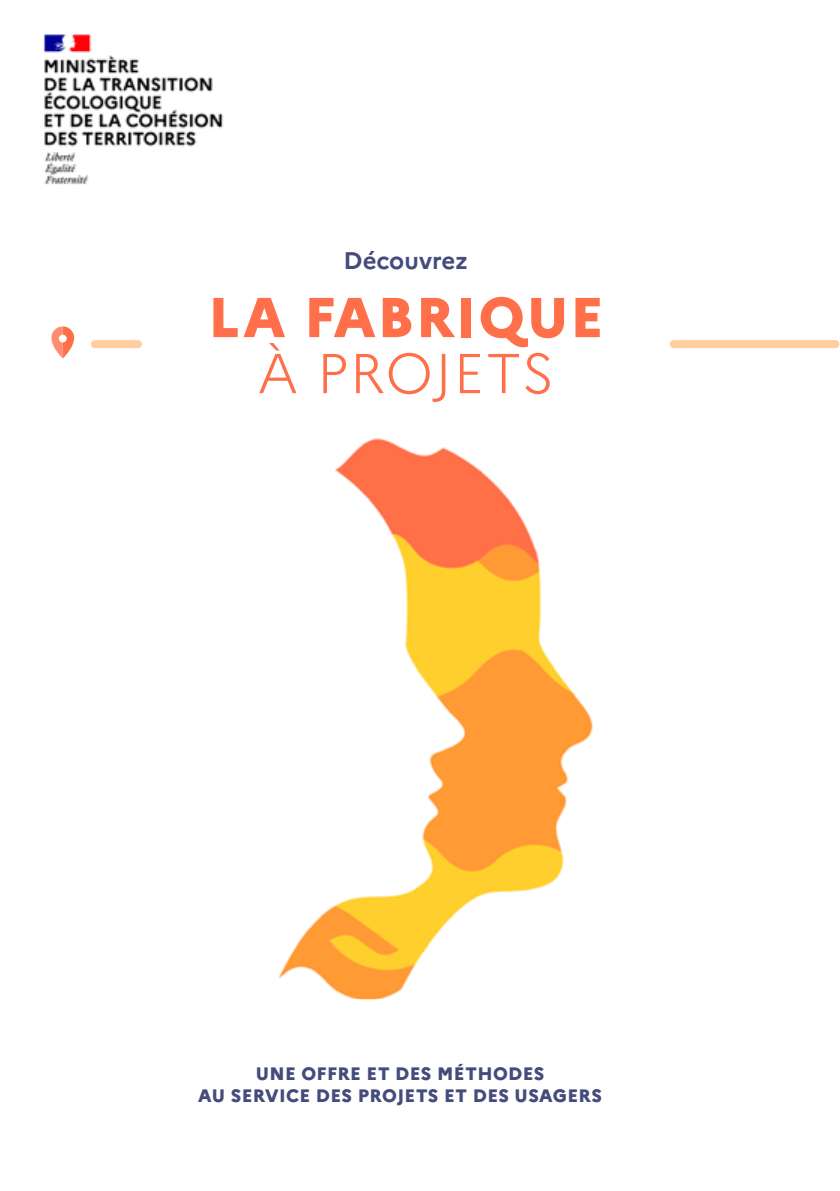
<style>
.page{position:relative;width:840px;height:1191px;background:#fff}
.page>*{position:absolute;margin:0;border:0;box-sizing:border-box;transform-origin:0 0}
.t1{font:800 56px "Marianne";letter-spacing:.03em;color:#ff6f49}
.t2{font:300 56px "Marianne";letter-spacing:.03em;color:#ff6f49}
.t3{font:700 24px "Marianne";color:#444c7c}
.t4{font:800 18px/22px "Marianne";letter-spacing:.02em;color:#444c7c;text-align:center}
</style>
<div class="page">
<div style="left:95px;top:340px;width:43px;height:8px;background:#ffcd9f"></div>
<div style="left:673px;top:340px;width:162px;height:8px;background:#ffcd9f"></div>
<svg style="left:51px;top:326px;width:23px;height:32px"></svg>
<div style="left:59px;top:335px;width:8px;height:7px;background:#fff;border-radius:50%"></div>
<img style="left:278px;top:438px;width:364px;height:561px">
<img style="left:44px;top:34px;width:179px;height:151px">
<h2 class="t3" style="left:343px;top:245px;width:126px">Découvrez</h2>
<h1 class="t1" style="left:208px;top:283px;width:397px">LA FABRIQUE</h1>
<h1 class="t2" style="left:257px;top:339px;width:298px">À PROJETS</h1>
<p class="t4" style="left:198px;top:1062px;width:405px">UNE OFFRE ET DES MÉTHODES<br>AU SERVICE DES PROJETS ET DES USAGERS</p>
</div>
